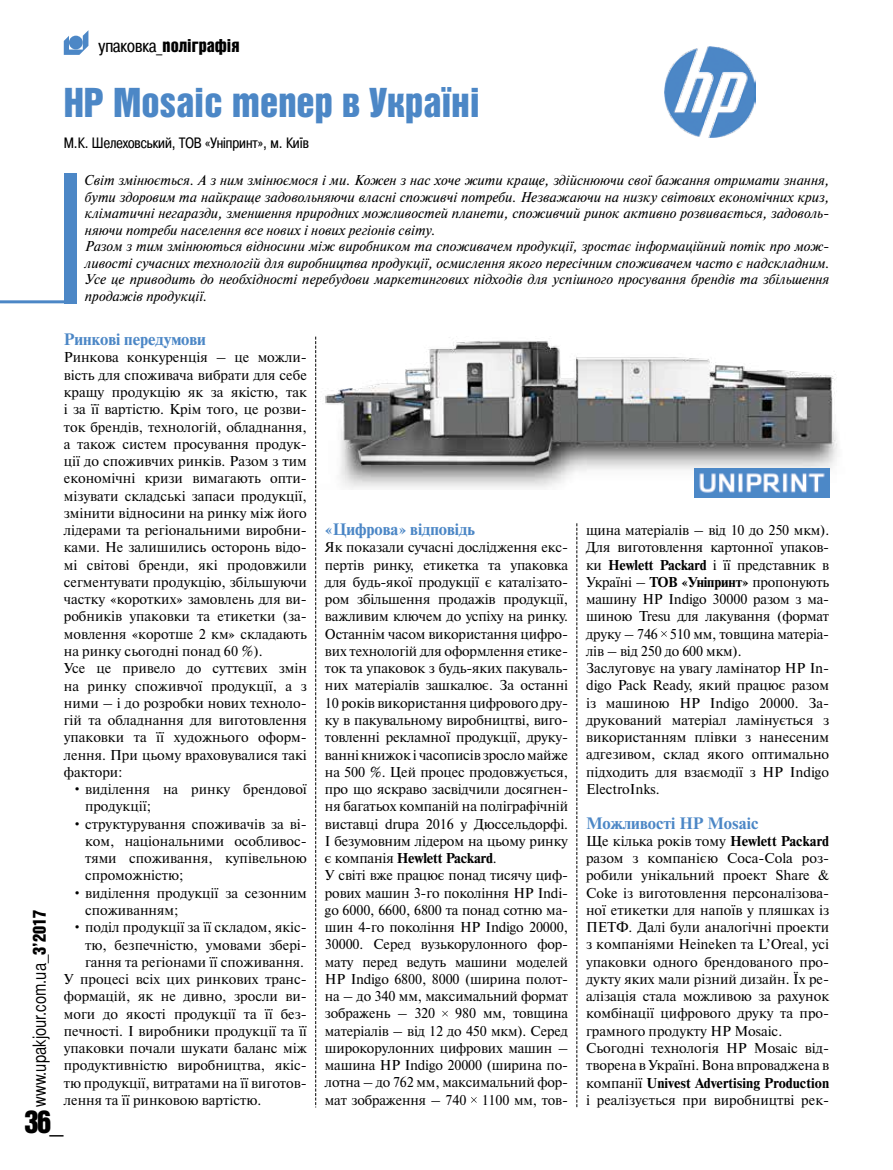
<style>
.page{position:relative;width:893px;height:1170px;background:#fff}
.page>*{position:absolute;margin:0;border:0;box-sizing:border-box;transform-origin:0 0}
.t1{font:40.5px "Bastion Kontrast Alt C";color:#4c87c6}
.t2{font:31.5px "Bastion Kontrast Alt C";color:#000}
.t3{font:18px "Bastion C";color:#000}
.t4{font:18px "Bastion Kontrast Alt C";color:#000}
.t5{font:700 16.5px "Newton C";color:#4c87c6}
.t6{font:15px "Pragmatica Cond C";color:#000}
.t7{font:14.25px/17.2px "Newton C";color:#000}
.t8{font:italic 14.25px/16.5px "Newton C";color:#000}
.s1{font-family:"Pragmatica Cond C"}
.s2{font-family:"Bastion Kontrast Alt C"}
.s3{font-weight:700}
</style>
<div class="page">
<svg style="left:442px;top:1010px;width:6px;height:6px"></svg>
<svg style="left:471px;top:1097px;width:6px;height:5px"></svg>
<svg style="left:661px;top:631px;width:6px;height:5px"></svg>
<svg style="left:64px;top:30px;width:24px;height:25px"></svg>
<div style="left:64px;top:173px;width:13px;height:130px;background:#4c87c6"></div>
<hr style="left:0;top:300px;width:77px;height:3px;background:#4c87c6">
<svg style="left:315px;top:336px;width:1px;height:771px"></svg>
<svg style="left:577px;top:523px;width:1px;height:584px"></svg>
<img style="left:664px;top:47px;width:91px;height:91px">
<img style="left:325px;top:337px;width:513px;height:152px">
<img style="left:694px;top:468px;width:135px;height:30px">
<p class="t4" style="left:99px;top:36px;width:142px"><span class="s1">упаковка_</span>поліграфія</p>
<p class="t3" style="left:29px;top:1106px;width:198px;rotate:-90deg">www.upakjour.com.ua_<span class="s2">3’2017</span></p>
<h1 class="t1" style="left:64px;top:82px;width:418px">HP Mosaic тепер в Україні</h1>
<p class="t6" style="left:64px;top:134px;width:247px">М.К. Шелеховський, ТОВ «Уніпринт», м. Київ</p>
<p class="t8" style="left:85px;top:172px;width:746px">Світ змінюється. А з ним змінюємося і ми. Кожен з нас хоче жити краще, здійснюючи свої бажання отримати знання, бути здоровим та найкраще задовольняючи власні споживчі потреби. Незважаючи на низку світових економічних криз, кліматичні негаразди, зменшення природних можливостей планети, споживчий ринок активно розвивається, задоволь&shy;няючи потреби населення все нових і нових регіонів світу.<br>Разом з тим змінюються відносини між виробником та споживачем продукції, зростає інформаційний потік про мож&shy;ливості сучасних технологій для виробництва продукції, осмислення якого пересічним споживачем часто є надскладним.<br>Усе це приводить до необхідності перебудови маркетингових підходів для успішного просування брендів та збільшення продажів продукції.</p>
<p class="t5" style="left:64px;top:330px;width:144px">Ринкові передумови</p>
<p class="t7" style="left:64px;top:349px;width:245px">Ринкова конкуренція – це можли&shy;вість для споживача вибрати для себе кращу продукцію як за якістю, так і за її вартістю. Крім того, це розви&shy;ток брендів, технологій, обладнання, а також систем просування продук&shy;ції до споживчих ринків. Разом з тим економічні кризи вимагають опти&shy;мізувати складські запаси продукції, змінити відносини на ринку між його лідерами та регіональними виробни&shy;ками. Не залишились осторонь відо&shy;мі світові бренди, які продовжили сегментувати продукцію, збільшуючи частку «коротких» замовлень для ви&shy;робників упаковки та етикетки (за&shy;мовлення «коротше 2 км» складають на ринку сьогодні понад 60 %).<br>Усе це привело до суттєвих змін на ринку споживчої продукції, а з ними – і до розробки нових техноло&shy;гій та обладнання для виготовлення упаковки та її художнього оформ&shy;лення. При цьому враховувалися такі фактори:</p>
<p class="t7" style="left:85px;top:780px;width:223px;text-indent:-13px">• виділення на ринку брендової продукції;</p>
<p class="t7" style="left:85px;top:815px;width:223px;text-align:justify;text-indent:-13px">• структурування споживачів за ві&shy;ком, національними особливос&shy;тями споживання, купівельною спроможністю;</p>
<p class="t7" style="left:85px;top:884px;width:223px;text-indent:-13px">• виділення продукції за сезонним споживанням;</p>
<p class="t7" style="left:72px;top:918px;width:236px">• поділ продукції за її складом, якіс-</p>
<p class="t7" style="left:85px;top:936px;width:223px">тю, безпечністю, умовами збері-</p>
<p class="t7" style="left:85px;top:953px;width:221px">гання та регіонами її споживання.</p>
<p class="t7" style="left:64px;top:970px;width:245px">У процесі всіх цих ринкових транс-</p>
<p class="t7" style="left:64px;top:987px;width:245px">формацій, як не дивно, зросли ви-</p>
<p class="t7" style="left:64px;top:1005px;width:245px">моги до якості продукції та її без-</p>
<p class="t7" style="left:64px;top:1022px;width:245px">печності. І виробники продукції та її</p>
<p class="t7" style="left:64px;top:1039px;width:245px">упаковки почали шукати баланс між</p>
<p class="t7" style="left:64px;top:1056px;width:245px">продуктивністю виробництва, якіс-</p>
<p class="t7" style="left:64px;top:1074px;width:245px">тю продукції, витратами на її виготов-</p>
<p class="t7" style="left:64px;top:1091px;width:199px">лення та її ринковою вартістю.</p>
<p class="t5" style="left:325px;top:520px;width:151px">«Цифрова» відповідь</p>
<p class="t7" style="left:325px;top:539px;width:245px">Як показали сучасні дослідження екс&shy;пертів ринку, етикетка та упаковка для будь-якої продукції є каталізато&shy;ром збільшення продажів продукції, важливим ключем до успіху на ринку.<br>Останнім часом використання цифро&shy;вих технологій для оформлення етике&shy;ток та упаковок з будь-яких пакуваль&shy;них матеріалів зашкалює. За останні 10 років використання цифрового дру&shy;ку в пакувальному виробництві, виго&shy;товленні рекламної продукції, друку&shy;ванні книжок і часописів зросло майже на 500 %. Цей процес продовжується, про що яскраво засвідчили досягнен&shy;ня багатьох компаній на поліграфічній виставці drupa 2016 у Дюссельдорфі.<br>І безумовним лідером на цьому ринку є компанія <span class="s3">Hewlett Packard</span>.<br>У світі вже працює понад тисячу циф&shy;рових машин 3-го покоління HP Indi&shy;go 6000, 6600, 6800 та понад сотню ма&shy;шин 4-го покоління HP Indigo 20000, 30000. Серед вузькорулонного фор&shy;мату перед ведуть машини моделей HP Indigo 6800, 8000 (ширина полот&shy;на – до 340 мм, максимальний формат зображень – 320</p>
<p class="t7" style="left:325px;top:1004px;width:245px;text-align:justify;text-indent:130px">980 мм, товщина матеріалів – від 12 до 450 мкм). Серед широкорулонних цифрових машин – машина HP Indigo 20000 (ширина по&shy;лотна – до 762 мм, максимальний фор&shy;мат зображення – 740 1100 мм, тов-</p>
<p class="t7" style="left:586px;top:521px;width:245px">щина матеріалів – від 10 до 250 мкм).<br>Для виготовлення картонної упаков&shy;ки <span class="s3">Hewlett Packard</span> і її представник в<br>Україні – <span class="s3">ТОВ «Уніпринт»</span> пропонують машину HP Indigo 30000 разом з ма&shy;шиною Tresu для лакування (формат друку – 746 510 мм, товщина матеріа&shy;лів – від 250 до 600 мкм).<br>Заслуговує на увагу ламінатор HP In&shy;digo Pack Ready, який працює разом із машиною HP Indigo 20000. За&shy;друкований матеріал ламінується з використанням плівки з нанесеним адгезивом, склад якого оптимально підходить для взаємодії з HP Indigo<br>ElectroInks.</p>
<p class="t5" style="left:586px;top:813px;width:174px">Можливості HP Mosaic</p>
<p class="t7" style="left:586px;top:832px;width:245px">Ще кілька років тому <span class="s3">Hewlett Packard </span>разом з компанією Coca-Cola роз&shy;робили унікальний проект Share &amp; Coke із виготовлення персоналізова&shy;ної етикетки для напоїв у пляшках із ПЕТФ. Далі були аналогічні проекти з компаніями Heineken та L’Oreal, усі упаковки одного брендованого про&shy;дукту яких мали різний дизайн. Їх ре&shy;алізація стала можливою за рахунок комбінації цифрового друку та про&shy;грамного продукту HP Mosaic.<br>Сьогодні технологія HP Mosaic від&shy;творена в Україні. Вона впроваджена в компанії <span class="s3">Univest Advertising Production </span>і реалізується при виробництві рек-</p>
<h2 class="t2" style="left:25px;top:1105px;width:41px">36_</h2>
</div>
